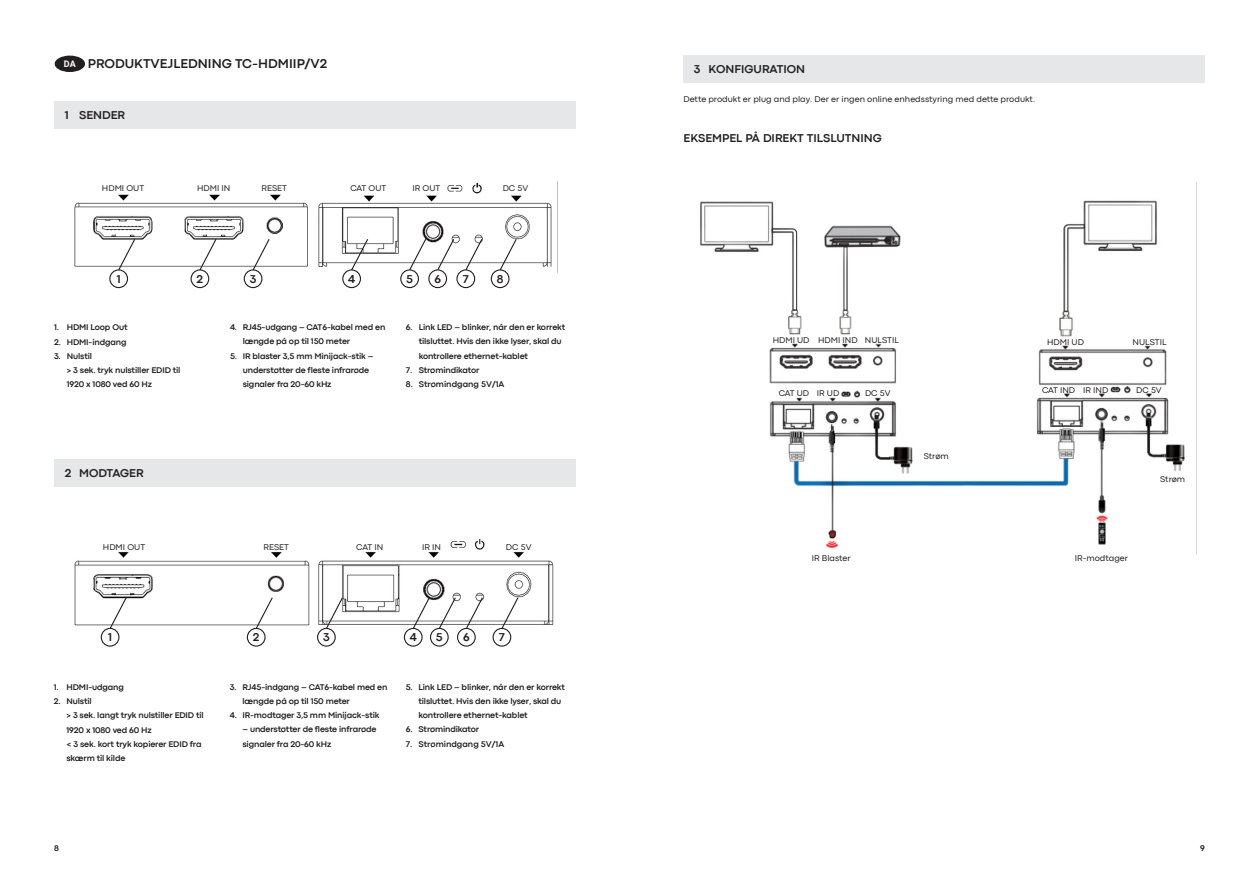
<style>
.page{position:relative;width:1259px;height:893px;background:#fff}
.page>*{position:absolute;margin:0;border:0;box-sizing:border-box;transform-origin:0 0}
.t1{font:700 13.5px "Codec Pro";color:#231f20}
.t2{font:700 12px "Codec Pro";color:#231f20}
.t3{font:700 9px "Roboto";color:#fff}
.t4{font:700 8.7px/14.2px "Codec Pro";letter-spacing:-.015em;color:#231f20}
.t5{font:8.7px "Codec Pro";color:#231f20}
</style>
<div class="page">
<div style="left:54px;top:101px;width:521px;height:27px;background:#e6e7e9"></div>
<div style="left:55px;top:56px;width:30px;height:16px;background:#231f20;border-radius:50%"></div>
<img style="left:74px;top:182px;width:478px;height:90px">
<svg style="left:198px;top:238px;width:19px;height:33px"></svg>
<div style="left:190px;top:269px;width:19px;height:19px;border:1px solid #231f20;border-radius:50%"></div>
<svg style="left:117px;top:238px;width:19px;height:33px"></svg>
<div style="left:109px;top:269px;width:19px;height:19px;border:1px solid #231f20;border-radius:50%"></div>
<svg style="left:252px;top:238px;width:19px;height:33px"></svg>
<div style="left:244px;top:269px;width:18px;height:19px;border:1px solid #231f20;border-radius:50%"></div>
<svg style="left:350px;top:238px;width:19px;height:33px"></svg>
<div style="left:342px;top:269px;width:19px;height:19px;border:1px solid #231f20;border-radius:50%"></div>
<svg style="left:408px;top:238px;width:19px;height:33px"></svg>
<div style="left:400px;top:269px;width:19px;height:19px;border:1px solid #231f20;border-radius:50%"></div>
<svg style="left:436px;top:238px;width:19px;height:33px"></svg>
<div style="left:428px;top:269px;width:19px;height:19px;border:1px solid #231f20;border-radius:50%"></div>
<svg style="left:464px;top:238px;width:19px;height:33px"></svg>
<div style="left:456px;top:269px;width:19px;height:19px;border:1px solid #231f20;border-radius:50%"></div>
<svg style="left:499px;top:238px;width:19px;height:33px"></svg>
<div style="left:491px;top:269px;width:18px;height:19px;border:1px solid #231f20;border-radius:50%"></div>
<div style="left:54px;top:459px;width:521px;height:27px;background:#e6e7e9"></div>
<img style="left:74px;top:540px;width:480px;height:86px">
<svg style="left:255px;top:596px;width:19px;height:33px"></svg>
<div style="left:247px;top:628px;width:19px;height:19px;border:1px solid #231f20;border-radius:50%"></div>
<svg style="left:109px;top:596px;width:19px;height:34px"></svg>
<div style="left:101px;top:628px;width:18px;height:19px;border:1px solid #231f20;border-radius:50%"></div>
<svg style="left:325px;top:596px;width:19px;height:33px"></svg>
<div style="left:317px;top:628px;width:19px;height:19px;border:1px solid #231f20;border-radius:50%"></div>
<svg style="left:412px;top:596px;width:19px;height:34px"></svg>
<div style="left:404px;top:628px;width:18px;height:19px;border:1px solid #231f20;border-radius:50%"></div>
<svg style="left:438px;top:596px;width:19px;height:33px"></svg>
<div style="left:430px;top:628px;width:19px;height:19px;border:1px solid #231f20;border-radius:50%"></div>
<svg style="left:465px;top:596px;width:19px;height:33px"></svg>
<div style="left:457px;top:628px;width:19px;height:19px;border:1px solid #231f20;border-radius:50%"></div>
<svg style="left:500px;top:596px;width:19px;height:34px"></svg>
<div style="left:492px;top:628px;width:19px;height:19px;border:1px solid #231f20;border-radius:50%"></div>
<div style="left:683px;top:55px;width:522px;height:27px;background:#e6e7e9"></div>
<img style="left:700px;top:200px;width:485px;height:348px">
<p class="t3" style="left:64px;top:58px;width:13px">DA</p>
<p class="t1" style="left:88px;top:56px;width:241px">PRODUKTVEJLEDNING TC-HDMIIP/V2</p>
<p class="t2" style="left:65px;top:108px;width:6px">1</p>
<p class="t2" style="left:79px;top:108px;width:48px">SENDER</p>
<p class="t5" style="left:102px;top:183px;width:44px">HDMI OUT</p>
<p class="t5" style="left:197px;top:183px;width:35px">HDMI IN</p>
<p class="t5" style="left:262px;top:183px;width:27px">RESET</p>
<p class="t5" style="left:350px;top:183px;width:37px">CAT OUT</p>
<p class="t5" style="left:412px;top:183px;width:29px">IR OUT</p>
<p class="t5" style="left:503px;top:183px;width:27px">DC 5V</p>
<p class="t2" style="left:117px;top:272px;width:6px">1</p>
<p class="t2" style="left:197px;top:272px;width:8px">2</p>
<p class="t4" style="left:54px;top:320px;width:75px">1. HDMI Loop Out</p>
<p class="t4" style="left:54px;top:335px;width:74px">2. HDMI-indgang</p>
<p class="t4" style="left:54px;top:349px;width:40px">3. Nulstil</p>
<p class="t4" style="left:67px;top:363px;width:115px">&gt; 3 sek. tryk nulstiller EDID til<br>1920 x 1080 ved 60 Hz</p>
<p class="t2" style="left:250px;top:271px;width:8px">3</p>
<p class="t2" style="left:348px;top:271px;width:9px">4</p>
<p class="t2" style="left:406px;top:271px;width:8px">5</p>
<p class="t2" style="left:434px;top:272px;width:8px">6</p>
<p class="t2" style="left:463px;top:272px;width:8px">7</p>
<p class="t2" style="left:497px;top:272px;width:8px">8</p>
<p class="t4" style="left:243px;top:320px;width:144px;text-indent:-13px">4. RJ45-udgang – CAT6-kabel med en længde på op til 150 meter</p>
<p class="t4" style="left:243px;top:349px;width:132px;text-indent:-13px">5. IR blaster 3,5 mm Minijack-stik – understøtter de fleste infrarøde signaler fra 20-60 kHz</p>
<p class="t4" style="left:419px;top:320px;width:148px;text-indent:-13px">6. Link LED – blinker, når den er korrekt tilsluttet. Hvis den ikke lyser, skal du kontrollere ethernet-kablet</p>
<p class="t4" style="left:406px;top:363px;width:75px">7. Strømindikator</p>
<p class="t4" style="left:406px;top:377px;width:100px">8. Strømindgang 5V/1A</p>
<p class="t2" style="left:65px;top:466px;width:8px">2</p>
<p class="t2" style="left:79px;top:466px;width:66px">MODTAGER</p>
<p class="t5" style="left:103px;top:541px;width:44px">HDMI OUT</p>
<p class="t5" style="left:264px;top:541px;width:27px">RESET</p>
<p class="t5" style="left:356px;top:541px;width:28px">CAT IN</p>
<p class="t5" style="left:422px;top:541px;width:20px">IR IN</p>
<p class="t5" style="left:506px;top:541px;width:27px">DC 5V</p>
<p class="t2" style="left:108px;top:630px;width:6px">1</p>
<p class="t2" style="left:253px;top:630px;width:8px">2</p>
<p class="t2" style="left:323px;top:630px;width:8px">3</p>
<p class="t2" style="left:410px;top:630px;width:9px">4</p>
<p class="t2" style="left:436px;top:630px;width:8px">5</p>
<p class="t2" style="left:463px;top:630px;width:8px">6</p>
<p class="t2" style="left:499px;top:630px;width:8px">7</p>
<p class="t4" style="left:54px;top:680px;width:72px">1. HDMI-udgang</p>
<p class="t4" style="left:54px;top:694px;width:40px">2. Nulstil</p>
<p class="t4" style="left:67px;top:708px;width:139px">&gt; 3 sek. langt tryk nulstiller EDID til<br>1920 x 1080 ved 60 Hz</p>
<p class="t4" style="left:67px;top:737px;width:136px">&lt; 3 sek. kort tryk kopierer EDID fra skærm til kilde</p>
<p class="t4" style="left:242px;top:680px;width:146px;text-indent:-13px">3. RJ45-indgang – CAT6-kabel med en længde på op til 150 meter</p>
<p class="t4" style="left:230px;top:708px;width:151px">4. IR-modtager 3,5 mm Minijack-stik</p>
<p class="t4" style="left:242px;top:722px;width:135px">– understøtter de fleste infrarøde signaler fra 20-60 kHz</p>
<p class="t4" style="left:418px;top:680px;width:148px;text-indent:-13px">5. Link LED – blinker, når den er korrekt tilsluttet. Hvis den ikke lyser, skal du kontrollere ethernet-kablet</p>
<p class="t4" style="left:406px;top:722px;width:75px">6. Strømindikator</p>
<p class="t4" style="left:406px;top:737px;width:100px">7. Strømindgang 5V/1A</p>
<p class="t2" style="left:694px;top:62px;width:8px">3</p>
<p class="t2" style="left:708px;top:62px;width:98px">KONFIGURATION</p>
<p class="t5" style="left:683px;top:94px;width:353px">Dette produkt er plug and play. Der er ingen online enhedsstyring med dette produkt.</p>
<p class="t2" style="left:683px;top:131px;width:200px">EKSEMPEL PÅ DIREKT TILSLUTNING</p>
<p class="t5" style="left:772px;top:335px;width:38px">HDMI UD</p>
<p class="t5" style="left:818px;top:335px;width:41px">HDMI IND</p>
<p class="t5" style="left:865px;top:335px;width:35px">NULSTIL</p>
<p class="t5" style="left:1047px;top:337px;width:38px">HDMI UD</p>
<p class="t5" style="left:1132px;top:337px;width:35px">NULSTIL</p>
<p class="t5" style="left:778px;top:388px;width:32px">CAT UD</p>
<p class="t5" style="left:817px;top:388px;width:24px">IR UD</p>
<p class="t5" style="left:865px;top:388px;width:27px">DC 5V</p>
<p class="t5" style="left:1042px;top:385px;width:35px">CAT IND</p>
<p class="t5" style="left:1083px;top:385px;width:27px">IR IND</p>
<p class="t5" style="left:1136px;top:385px;width:27px">DC 5V</p>
<p class="t5" style="left:923px;top:451px;width:27px">Strøm</p>
<p class="t5" style="left:812px;top:553px;width:40px">IR Blaster</p>
<p class="t5" style="left:1075px;top:553px;width:55px">IR-modtager</p>
<p class="t5" style="left:1160px;top:474px;width:27px">Strøm</p>
<p class="t4" style="left:54px;top:840px;width:6px">8</p>
<p class="t4" style="left:1200px;top:840px;width:6px">9</p>
</div>
